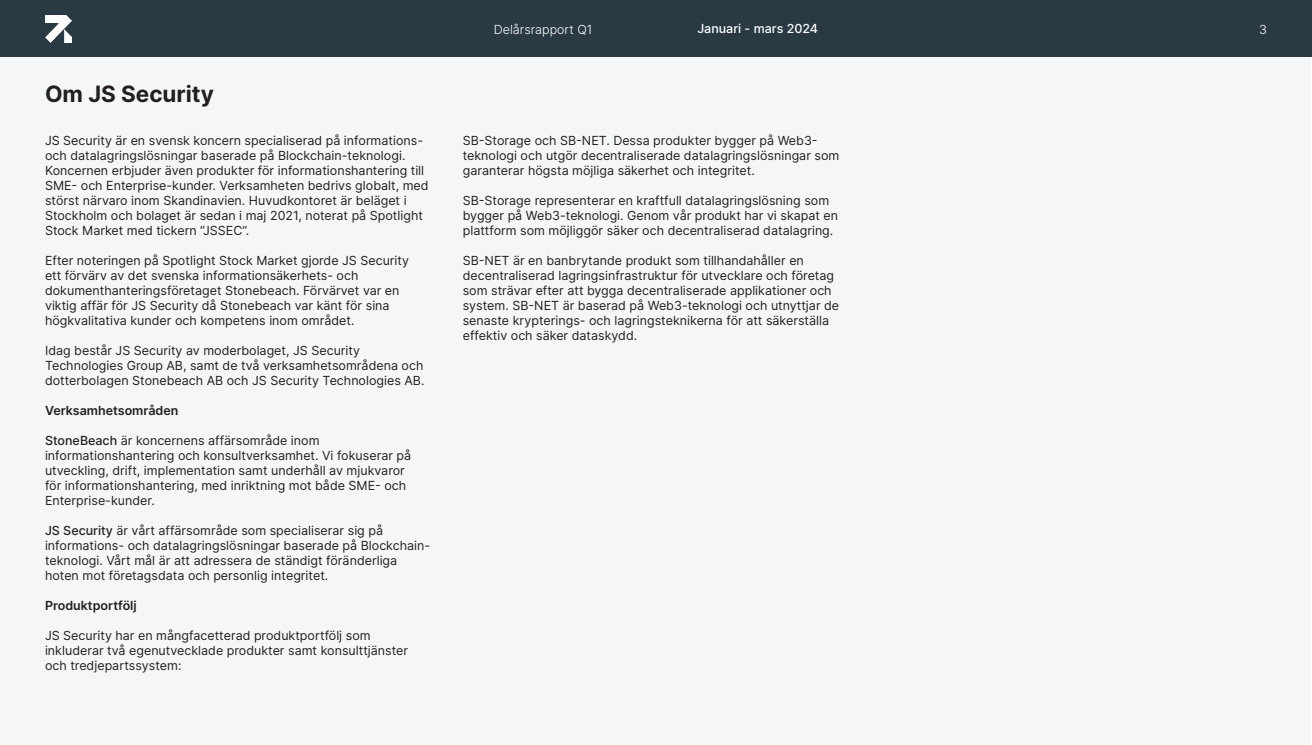
<style>
.page{position:relative;width:1312px;height:745px;background:#fff}
.page>*{position:absolute;margin:0;border:0;box-sizing:border-box;transform-origin:0 0}
.t1{font:700 22.5px "Inter";color:#231f20}
.t2{font:12.5px/15px "Inter";color:#231f20}
.t3{font:600 12.5px "Inter";color:#231f20}
.t4{font:300 12.5px "Inter";color:#fff}
.t5{font:500 12.5px "Inter";color:#fff}
.s1{font-weight:500}
</style>
<div class="page">
<div style="left:1px;top:1px;width:1309px;height:742px;background:#f5f7f7"></div>
<div style="left:0;top:0;width:1311px;height:57px;background:#293a44"></div>
<img style="left:45px;top:16px;width:27px;height:27px">
<hr style="left:1311px;top:0;width:1px;height:57px;background:#293a44">
<p class="t1" style="left:45px;top:76px;width:170px">Om JS Security</p>
<p class="t2" style="left:45px;top:132px;width:385px">JS Security är en svensk koncern specialiserad på informations&shy;och datalagringslösningar baserade på Blockchain-teknologi.<br>Koncernen erbjuder även produkter för informationshantering till SME- och Enterprise-kunder. Verksamheten bedrivs globalt, med störst närvaro inom Skandinavien. Huvudkontoret är beläget i Stockholm och bolaget är sedan i maj 2021, noterat på Spotlight Stock Market med tickern “JSSEC”.</p>
<p class="t2" style="left:45px;top:252px;width:365px">Efter noteringen på Spotlight Stock Market gjorde JS Security ett förvärv av det svenska informationsäkerhets- och dokumenthanteringsföretaget Stonebeach. Förvärvet var en viktig affär för JS Security då Stonebeach var känt för sina högkvalitativa kunder och kompetens inom området.</p>
<p class="t2" style="left:45px;top:342px;width:381px">Idag består JS Security av moderbolaget, JS Security<br>Technologies Group AB, samt de två verksamhetsområdena och dotterbolagen Stonebeach AB och JS Security Technologies AB.</p>
<p class="t3" style="left:45px;top:401px;width:135px">Verksamhetsområden</p>
<p class="t2" style="left:45px;top:432px;width:367px"><span class="s1">StoneBeach</span> är koncernens affärsområde inom informationshantering och konsultverksamhet. Vi fokuserar på utveckling, drift, implementation samt underhåll av mjukvaror för informationshantering, med inriktning mot både SME- och Enterprise-kunder.</p>
<p class="t2" style="left:45px;top:522px;width:386px"><span class="s1">JS Security</span> är vårt affärsområde som specialiserar sig på informations- och datalagringslösningar baserade på Blockchain&shy;teknologi. Vårt mål är att adressera de ständigt föränderliga hoten mot företagsdata och personlig integritet.</p>
<p class="t3" style="left:45px;top:596px;width:93px">Produktportfölj</p>
<p class="t2" style="left:45px;top:627px;width:364px">JS Security har en mångfacetterad produktportfölj som inkluderar två egenutvecklade produkter samt konsulttjänster och tredjepartssystem:</p>
<p class="t4" style="left:493px;top:20px;width:100px">Delårsrapport Q1</p>
<p class="t5" style="left:697px;top:20px;width:122px">Januari - mars 2024</p>
<p class="t2" style="left:462px;top:132px;width:378px">SB-Storage och SB-NET. Dessa produkter bygger på Web3- teknologi och utgör decentraliserade datalagringslösningar som garanterar högsta möjliga säkerhet och integritet.</p>
<p class="t2" style="left:462px;top:192px;width:377px">SB-Storage representerar en kraftfull datalagringslösning som bygger på Web3-teknologi. Genom vår produkt har vi skapat en plattform som möjliggör säker och decentraliserad datalagring.</p>
<p class="t2" style="left:462px;top:252px;width:378px">SB-NET är en banbrytande produkt som tillhandahåller en decentraliserad lagringsinfrastruktur för utvecklare och företag som strävar efter att bygga decentraliserade applikationer och system. SB-NET är baserad på Web3-teknologi och utnyttjar de senaste krypterings- och lagringsteknikerna för att säkerställa effektiv och säker dataskydd.</p>
<p class="t4" style="left:1258px;top:20px;width:9px">3</p>
</div>
